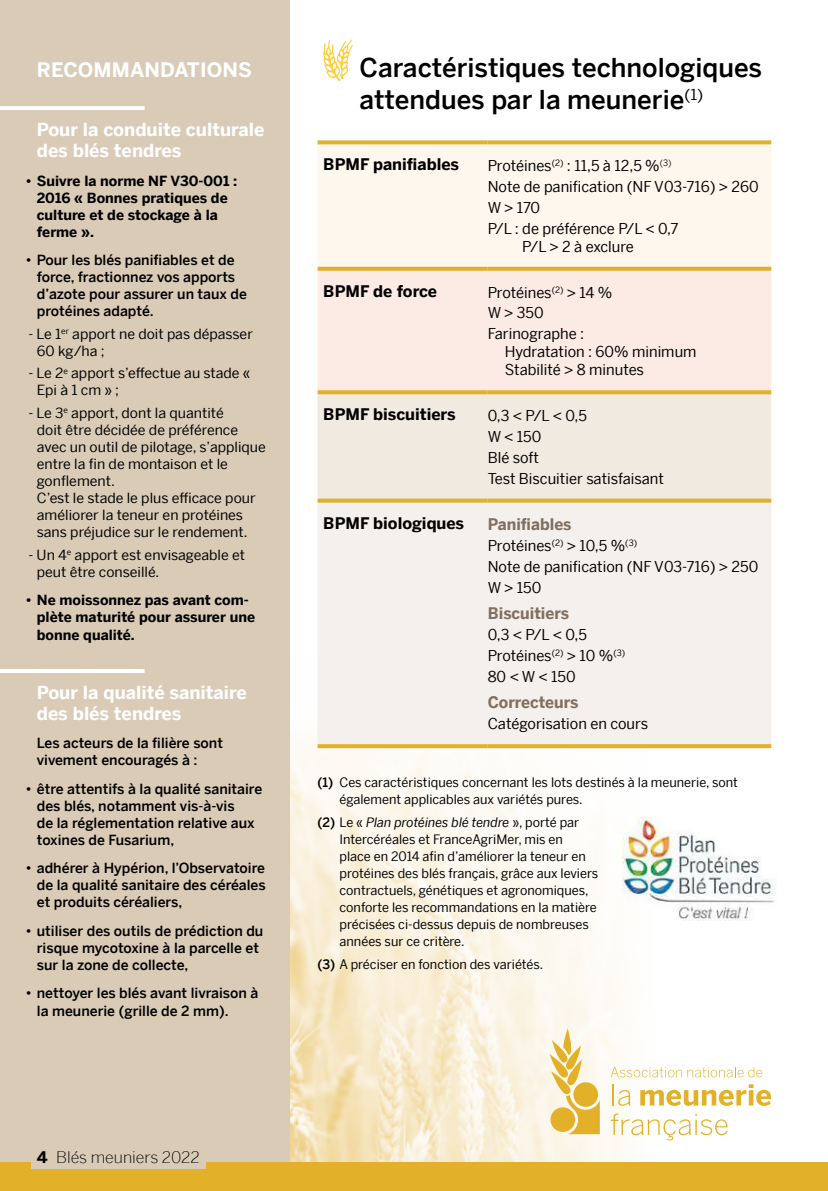
<style>
.page{position:relative;width:828px;height:1191px;background:#fff}
.page>*{position:absolute;margin:0;border:0;box-sizing:border-box;transform-origin:0 0}
.t1{font:500 26px/31.2px "Benton Sans";color:#000}
.t2{font:700 20px "Benton Sans";letter-spacing:.005em;color:#fff}
.t3{font:700 18px/21.6px "Benton Sans";color:#fff}
.t4{font:700 16px "Benton Sans";color:#000}
.t5{font:700 16px "Benton Sans";color:#82705e}
.t6{font:300 16px "Benton Sans";color:#000}
.t7{font:15px/20.8px "Benton Sans";color:#000}
.t8{font:500 14px/17px "Benton Sans";color:#000}
.t9{font:14px/17px "Benton Sans";color:#000}
.t10{font:700 14px/17px "Benton Sans";color:#000}
.t11{font:13px/17px "Benton Sans";color:#000}
.s1{font-weight:700}
.s2{font-weight:500}
.s3{font-style:italic}
</style>
<div class="page">
<img style="left:289px;top:577px;width:483px;height:585px">
<div style="left:0;top:0;width:289px;height:1182px;background:#d9cbb6"></div>
<div style="left:0;top:1162px;width:828px;height:29px;background:#e2b129"></div>
<svg style="left:323px;top:39px;width:30px;height:42px"></svg>
<div style="left:317px;top:144px;width:454px;height:123px;background:#fdf7ed"></div>
<div style="left:317px;top:271px;width:454px;height:119px;background:#fbebe4"></div>
<div style="left:317px;top:394px;width:454px;height:104px;background:#f0eae0"></div>
<div style="left:317px;top:502px;width:454px;height:242px;background:#f4f0ed"></div>
<svg style="left:317px;top:267px;width:171px;height:4px"></svg>
<svg style="left:488px;top:267px;width:283px;height:4px"></svg>
<svg style="left:317px;top:390px;width:171px;height:4px"></svg>
<svg style="left:488px;top:390px;width:283px;height:4px"></svg>
<svg style="left:317px;top:498px;width:171px;height:4px"></svg>
<svg style="left:488px;top:498px;width:283px;height:4px"></svg>
<svg style="left:317px;top:744px;width:171px;height:4px"></svg>
<svg style="left:488px;top:744px;width:283px;height:4px"></svg>
<svg style="left:317px;top:140px;width:171px;height:4px"></svg>
<svg style="left:488px;top:140px;width:283px;height:4px"></svg>
<img style="left:622px;top:817px;width:155px;height:103px">
<hr style="left:0;top:106px;width:145px;height:4px;background:#fff">
<hr style="left:0;top:669px;width:145px;height:4px;background:#fff">
<svg style="left:549px;top:1028px;width:51px;height:106px"></svg>
<svg style="left:610px;top:1066px;width:152px;height:11px"></svg>
<hr style="left:612px;top:1084px;width:2px;height:21px;background:#e2b129">
<svg style="left:618px;top:1090px;width:12px;height:15px"></svg>
<svg style="left:640px;top:1084px;width:131px;height:21px"></svg>
<svg style="left:611px;top:1113px;width:116px;height:27px"></svg>
<div style="left:31px;top:1150px;width:174px;height:19px;background:#d9cbb6"></div>
<h2 class="t2" style="left:37px;top:57px;width:217px">RECOMMANDATIONS</h2>
<p class="t3" style="left:37px;top:118px;width:229px">Pour la conduite culturale des blés tendres</p>
<p class="t10" style="left:37px;top:172px;width:202px;text-indent:-11px">• Suivre la norme NF V30-001 :<br>2016 « Bonnes pratiques de culture et de stockage à la ferme ».</p>
<p class="t8" style="left:37px;top:251px;width:212px;text-indent:-11px">• Pour les blés panifiables et de force, fractionnez vos apports d’azote pour assurer un taux de protéines adapté.</p>
<p class="t9" style="left:37px;top:325px;width:218px;text-indent:-8px">- Le 1<sup>er</sup> apport ne doit pas dépasser<br>60 kg/ha ;</p>
<p class="t9" style="left:37px;top:365px;width:215px;text-indent:-8px">- Le 2<sup>e</sup> apport s’effectue au stade «<br>Epi à 1 cm » ;</p>
<p class="t9" style="left:37px;top:404px;width:230px;text-indent:-9px">- Le 3<sup>e</sup> apport, dont la quantité<br>doit être décidée de préférence avec un outil de pilotage, s’applique entre la fin de montaison et le gonflement.<br>C’est le stade le plus efficace pour améliorer la teneur en protéines sans préjudice sur le rendement.</p>
<p class="t9" style="left:37px;top:546px;width:210px;text-indent:-8px">- Un 4<sup>e</sup> apport est envisageable et peut être conseillé.</p>
<p class="t10" style="left:37px;top:591px;width:220px;line-height:17.6px;text-indent:-11px">• Ne moissonnez pas avant com&shy;plète maturité pour assurer une bonne qualité.</p>
<p class="t3" style="left:37px;top:681px;width:211px">Pour la qualité sanitaire des blés tendres</p>
<p class="t8" style="left:37px;top:735px;width:188px">Les acteurs de la filière sont vivement encouragés à :</p>
<p class="t8" style="left:37px;top:780px;width:227px;text-indent:-11px">• être attentifs à la qualité sanitaire des blés, notamment vis-à-vis<br>de la réglementation relative aux toxines de Fusarium,</p>
<p class="t8" style="left:37px;top:859px;width:230px;text-align:justify;text-indent:-11px">• adhérer à Hypérion, l’Observatoire de la qualité sanitaire des céréales et produits céréaliers,</p>
<p class="t8" style="left:37px;top:922px;width:228px;text-indent:-11px">• utiliser des outils de prédiction du risque mycotoxine à la parcelle et sur la zone de collecte,</p>
<p class="t8" style="left:37px;top:984px;width:223px;line-height:18px;text-indent:-11px">• nettoyer les blés avant livraison à la meunerie (grille de 2 mm).</p>
<p class="t6" style="left:37px;top:1147px;width:164px"><span class="s1">4</span> Blés meuniers 2022</p>
<h1 class="t1" style="left:359px;top:53px;width:404px">Caractéristiques technologiques attendues par la meunerie<sup>(1)</sup></h1>
<p class="t4" style="left:323px;top:154px;width:137px">BPMF panifiables</p>
<p class="t7" style="left:488px;top:155px;width:272px">Protéines<sup>(2)</sup> : 11,5 à 12,5 %<sup>(3)<br></sup>Note de panification (NF V03-716) &gt; 260<br>W &gt; 170<br>P/L : de préférence P/L &lt; 0,7</p>
<p class="t7" style="left:522px;top:236px;width:113px">P/L &gt; 2 à exclure</p>
<p class="t4" style="left:323px;top:281px;width:115px">BPMF de force</p>
<p class="t7" style="left:488px;top:282px;width:126px">Protéines<sup>(2)</sup> &gt; 14 %<br>W &gt; 350<br>Farinographe :</p>
<p class="t7" style="left:505px;top:343px;width:193px;line-height:18px">Hydratation : 60% minimum<br>Stabilité &gt; 8 minutes</p>
<p class="t4" style="left:323px;top:404px;width:134px">BPMF biscuitiers</p>
<p class="t7" style="left:488px;top:405px;width:178px">0,3 &lt; P/L &lt; 0,5<br>W &lt; 150<br>Blé soft<br>Test Biscuitier satisfaisant</p>
<p class="t4" style="left:323px;top:512px;width:142px">BPMF biologiques</p>
<p class="t5" style="left:488px;top:514px;width:85px">Panifiables</p>
<p class="t7" style="left:488px;top:535px;width:272px">Protéines<sup>(2)</sup> &gt; 10,5 %<sup>(3)<br></sup>Note de panification (NF V03-716) &gt; 250<br>W &gt; 150</p>
<p class="t5" style="left:488px;top:603px;width:83px">Biscuitiers</p>
<p class="t7" style="left:488px;top:624px;width:139px">0,3 &lt; P/L &lt; 0,5<br>Protéines<sup>(2)</sup> &gt; 10 %<sup>(3)<br></sup>80 &lt; W &lt; 150</p>
<p class="t5" style="left:488px;top:692px;width:92px">Correcteurs</p>
<p class="t7" style="left:488px;top:713px;width:162px">Catégorisation en cours</p>
<p class="t11" style="left:339px;top:774px;width:400px;text-indent:-22px"><span class="s2">(1)</span> Ces caractéristiques concernant les lots destinés à la meunerie, sont également applicables aux variétés pures.</p>
<p class="t11" style="left:339px;top:813px;width:260px;text-indent:-22px"><span class="s2">(2)</span> Le « <span class="s3">Plan protéines blé tendre</span> », porté par Intercéréales et FranceAgriMer, mis en<br>place en 2014 afin d’améliorer la teneur en protéines des blés français, grâce aux leviers contractuels, génétiques et agronomiques, conforte les recommandations en la matière précisées ci-dessus depuis de nombreuses années sur ce critère.</p>
<p class="t11" style="left:317px;top:955px;width:227px"><span class="s2">(3)</span> A préciser en fonction des variétés.</p>
</div>
